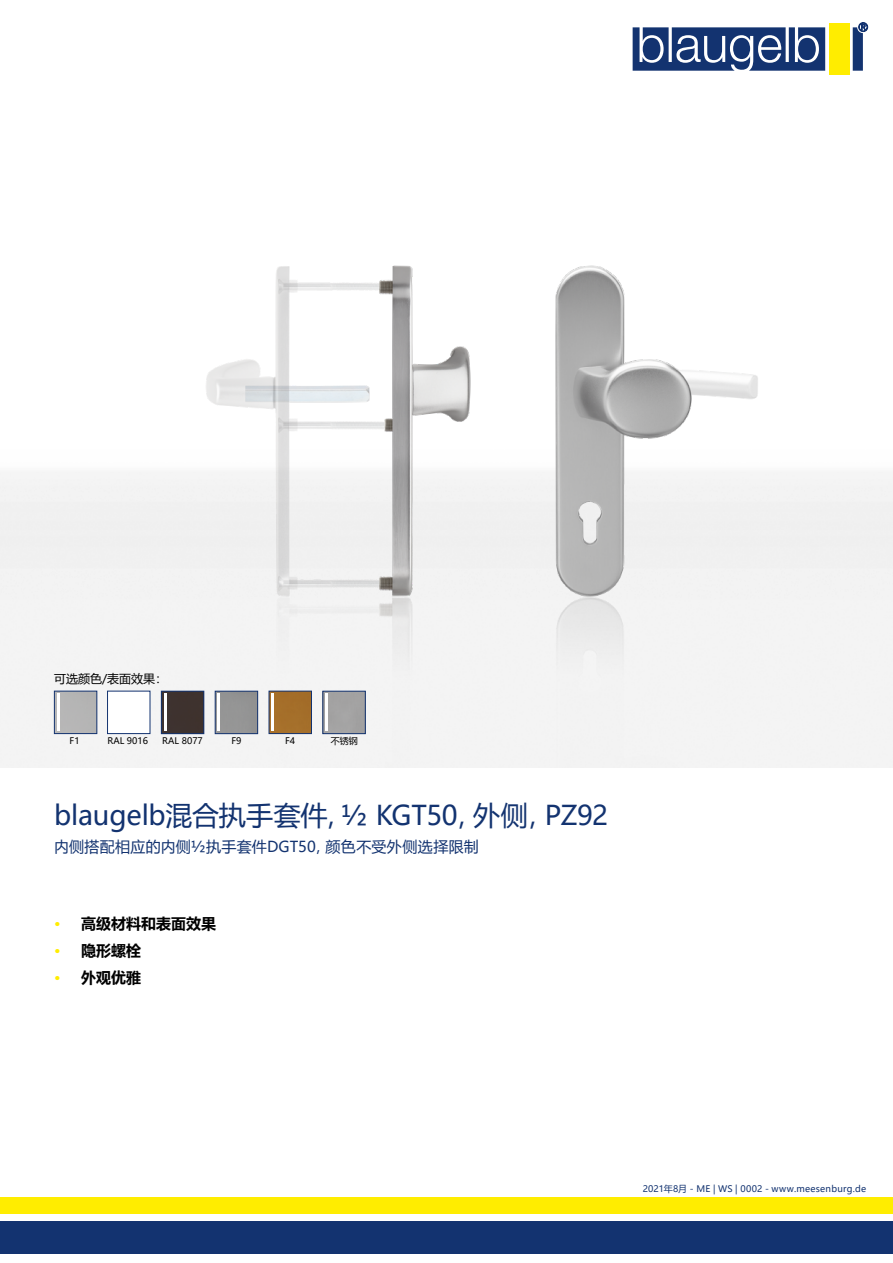
<style>
.page{position:relative;width:893px;height:1263px;background:#fff}
.page>*{position:absolute;margin:0;border:0;box-sizing:border-box;transform-origin:0 0}
.t1{font:27px "Microsoft Ya Hei";letter-spacing:-.01em;color:#133370}
.t2{font:15px "Microsoft Ya Hei";letter-spacing:.015em;color:#133370}
.t3{font:700 15px "Microsoft Ya Hei";color:#000}
.t4{font:12px "Microsoft Ya Hei";color:#000}
.t5{font:9px "Microsoft Ya Hei";letter-spacing:.03em;color:#133370}
.t6{font:9px "Microsoft Ya Hei";color:#000}
.s1{color:#ffed00}
</style>
<div class="page">
<img style="left:0;top:265px;width:893px;height:502px">
<div style="left:107px;top:691px;width:43px;height:43px;background:#fff;border:1px solid #133370"></div>
<img style="left:217px;top:693px;width:39px;height:39px">
<div style="left:215px;top:691px;width:43px;height:43px;border:1px solid #133370"></div>
<img style="left:163px;top:693px;width:39px;height:39px">
<div style="left:161px;top:691px;width:43px;height:43px;border:1px solid #133370"></div>
<img style="left:271px;top:693px;width:39px;height:39px">
<div style="left:269px;top:691px;width:43px;height:43px;border:1px solid #133370"></div>
<img style="left:324px;top:693px;width:40px;height:39px">
<div style="left:322px;top:691px;width:44px;height:43px;border:1px solid #133370"></div>
<hr style="left:164px;top:693px;width:2px;height:38px;background:#fff">
<hr style="left:218px;top:693px;width:2px;height:38px;background:#fff">
<hr style="left:271px;top:693px;width:3px;height:38px;background:#fff">
<hr style="left:325px;top:693px;width:3px;height:38px;background:#fff">
<img style="left:56px;top:693px;width:39px;height:39px">
<div style="left:54px;top:691px;width:43px;height:43px;border:1px solid #133370"></div>
<hr style="left:57px;top:693px;width:2px;height:38px;background:#fff">
<div style="left:0;top:1222px;width:893px;height:32px;background:#133370"></div>
<div style="left:0;top:1197px;width:893px;height:17px;background:#ffed00"></div>
<svg style="left:633px;top:22px;width:235px;height:49px"></svg>
<div style="left:829px;top:23px;width:20px;height:51px;background:#ffed00"></div>
<h3 class="t4" style="left:54px;top:670px;width:115px">可选颜色/表面效果：</h3>
<p class="t6" style="left:70px;top:735px;width:12px">F1</p>
<p class="t6" style="left:107px;top:735px;width:42px">RAL 9016</p>
<p class="t6" style="left:162px;top:735px;width:42px">RAL 8077</p>
<p class="t6" style="left:231px;top:735px;width:12px">F9</p>
<p class="t6" style="left:285px;top:735px;width:12px">F4</p>
<p class="t6" style="left:331px;top:735px;width:28px">不锈钢</p>
<h1 class="t1" style="left:54px;top:796px;width:555px">blaugelb混合执手套件，½ KGT50，外侧，PZ92</h1>
<h2 class="t2" style="left:54px;top:836px;width:426px">内侧搭配相应的内侧½执手套件DGT50，颜色不受外侧选择限制</h2>
<h2 class="t3" style="left:54px;top:913px;width:163px"><span class="s1">•</span> 高级材料和表面效果</h2>
<h2 class="t3" style="left:54px;top:940px;width:88px"><span class="s1">•</span> 隐形螺栓</h2>
<h2 class="t3" style="left:54px;top:967px;width:88px"><span class="s1">•</span> 外观优雅</h2>
<p class="t5" style="left:643px;top:1183px;width:225px">2021年8月 - ME | WS | 0002 - www.meesenburg.de</p>
</div>
